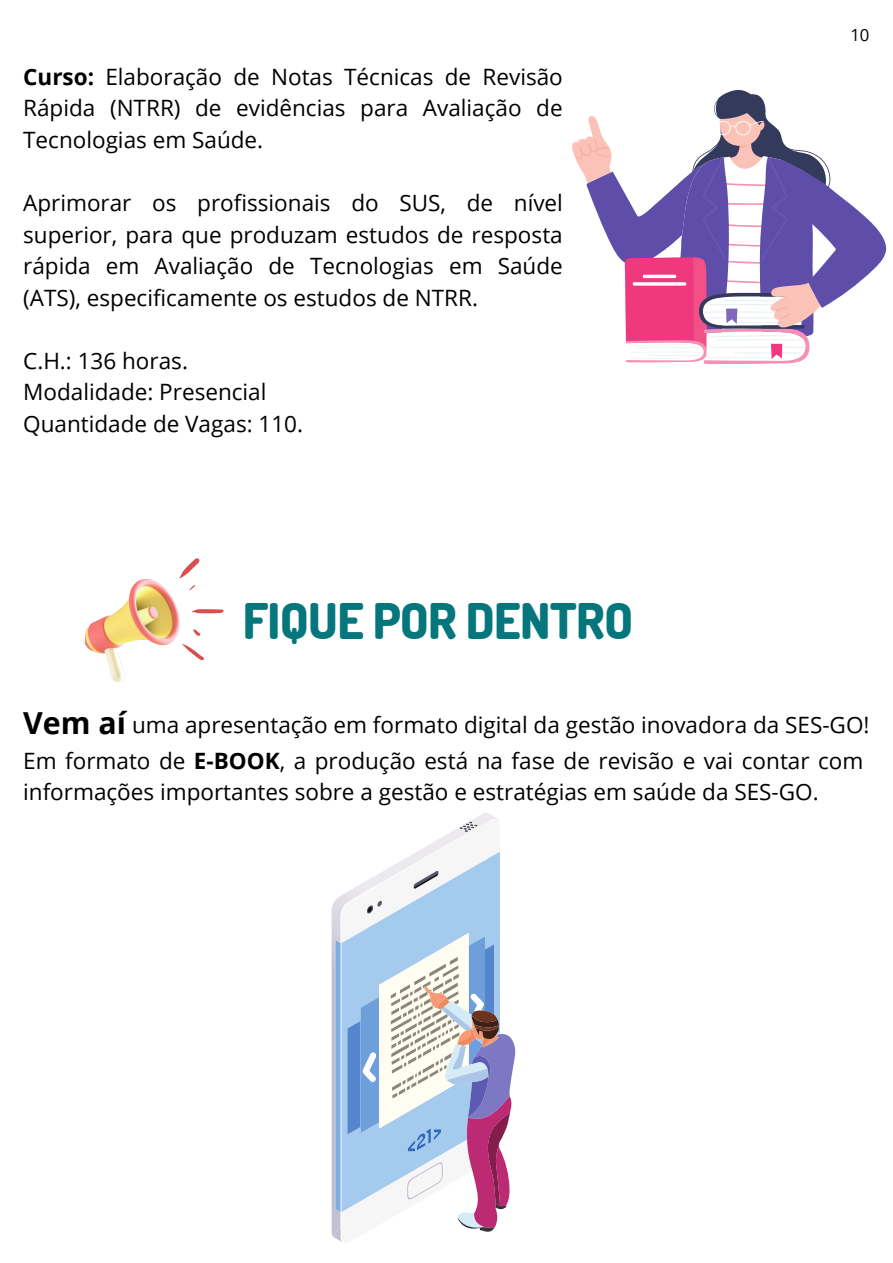
<style>
.page{position:relative;width:893px;height:1263px;background:#fff}
.page>*{position:absolute;margin:0;border:0;box-sizing:border-box;transform-origin:0 0}
.t1{font:800 49.05px "Dosis";letter-spacing:-.01em;color:#05767b}
.t2{font:700 30.3px "Open Sans";color:#000}
.t3{font:22.5px/31.5px "Open Sans";color:#000;text-align:justify}
.t4{font:16.8px "Open Sans";color:#000}
.s1{font-weight:700}
</style>
<div class="page">
<svg style="left:572px;top:90px;width:314px;height:274px"></svg>
<img style="left:85px;top:580px;width:94px;height:101px">
<svg style="left:179px;top:558px;width:21px;height:20px"></svg>
<svg style="left:192px;top:609px;width:32px;height:4px"></svg>
<svg style="left:182px;top:644px;width:22px;height:16px"></svg>
<svg style="left:193px;top:629px;width:7px;height:7px"></svg>
<svg style="left:189px;top:585px;width:6px;height:6px"></svg>
<svg style="left:333px;top:813px;width:182px;height:429px"></svg>
<p class="t3" style="left:23px;top:60px;width:541px"><span class="s1">Curso:</span> Elaboração de Notas Técnicas de Revisão Rápida (NTRR) de evidências para Avaliação de Tecnologias em Saúde.</p>
<p class="t3" style="left:23px;top:186px;width:541px">Aprimorar os profissionais do SUS, de nível superior, para que produzam estudos de resposta rápida em Avaliação de Tecnologias em Saúde (ATS), especificamente os estudos de NTRR.</p>
<p class="t3" style="left:23px;top:344px;width:166px">C.H.: 136 horas.</p>
<p class="t3" style="left:23px;top:376px;width:245px">Modalidade: Presencial</p>
<p class="t3" style="left:23px;top:407px;width:281px">Quantidade de Vagas: 110.</p>
<p class="t1" style="left:243px;top:589px;width:391px">FIQUE POR DENTRO</p>
<p class="t4" style="left:850px;top:23px;width:21px">10</p>
<p class="t2" style="left:23px;top:701px;width:104px">Vem aí</p>
<p class="t3" style="left:132px;top:708px;width:739px">uma apresentação em formato digital da gestão inovadora da SES-GO!</p>
<p class="t3" style="left:23px;top:744px;width:841px">Em formato de <span class="s1">E-BOOK</span>, a produção está na fase de revisão e vai contar com informações importantes sobre a gestão e estratégias em saúde da SES-GO.</p>
</div>
